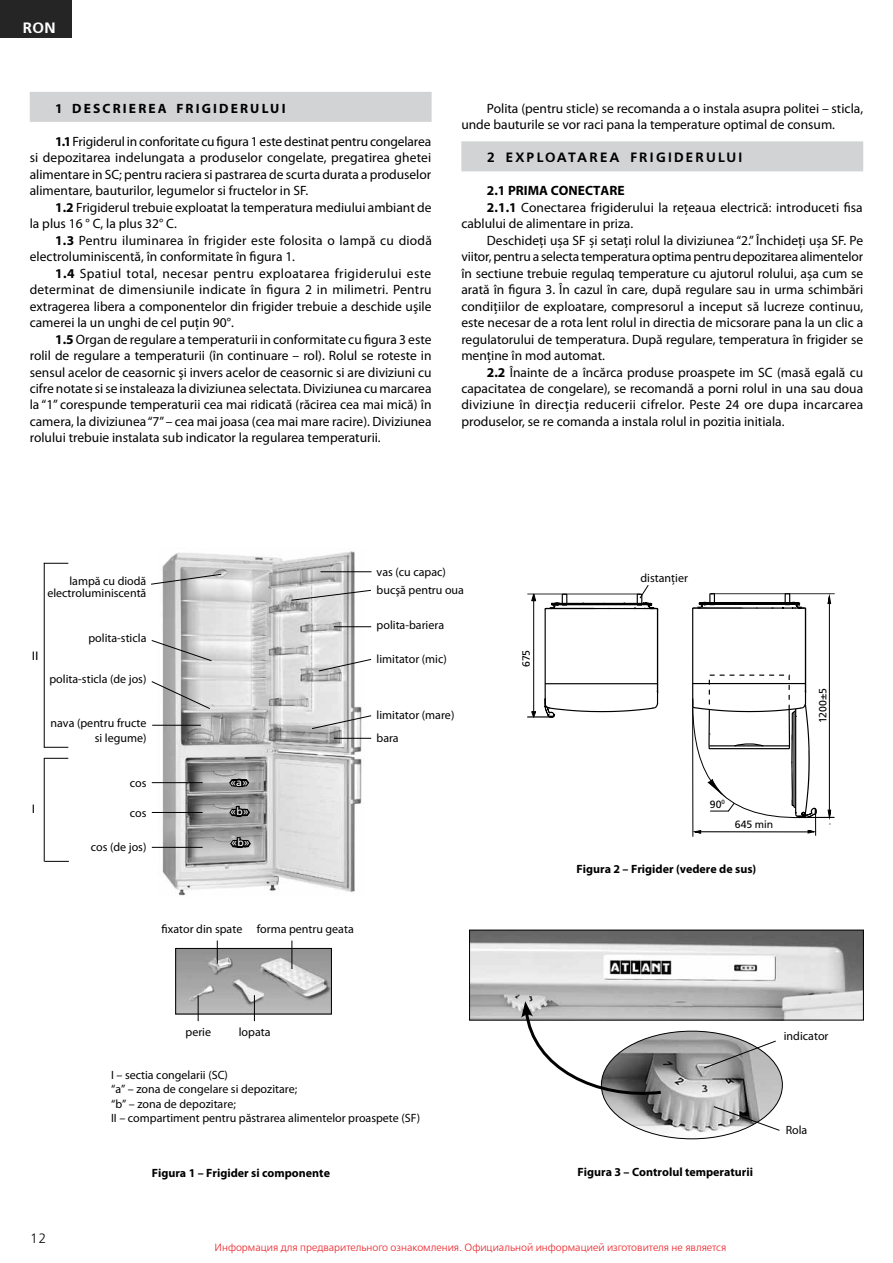
<style>
.page{position:relative;width:893px;height:1263px;background:#fff}
.page>*{position:absolute;margin:0;border:0;box-sizing:border-box;transform-origin:0 0}
.t1{font:15px "Free Set Demi Bold C";color:#fff}
.t2{font:13.5px/16.5px "Myriad Pro";color:#000;text-align:justify}
.t3{font:13.5px "Myriad Pro";letter-spacing:.02em;color:#000}
.t4{font:13.5px "Free Set Demi Bold C";letter-spacing:.165em;color:#000}
.t5{font:700 13.5px "Myriad Pro";letter-spacing:.16em;color:#000}
.t6{font:700 13.5px "Myriad Pro";color:#000}
.t7{font:13.5px "Free Set Light C";color:#000}
.t8{font:12px/14.4px "Myriad Pro";color:#000;text-align:right}
.t9{font:700 12px "Myriad Pro";color:#000}
.t10{font:12px "Free Set C";color:#000}
.t11{font:10.5px "Free Set Light C";color:#ed1d24}
.t12{font:10.5px "Free Set C";color:#000}
.t13{font:10.5px "Free Set C";color:#fff}
.s1{font-weight:700}
</style>
<div class="page">
<div style="left:0;top:0;width:72px;height:38px;background:#252525"></div>
<div style="left:30px;top:92px;width:402px;height:30px;background:#d1d3d4"></div>
<div style="left:461px;top:141px;width:402px;height:30px;background:#d1d3d4"></div>
<img style="left:471px;top:932px;width:391px;height:86px">
<div style="left:469px;top:930px;width:395px;height:90px;border:1px solid #000"></div>
<img style="left:604px;top:1031px;width:178px;height:108px">
<svg style="left:713px;top:1106px;width:67px;height:25px"></svg>
<svg style="left:521px;top:1001px;width:143px;height:98px"></svg>
<svg style="left:703px;top:1040px;width:74px;height:29px;background:#a9a9a9"></svg>
<hr style="left:44px;top:758px;width:1px;height:103px;background:#000">
<svg style="left:44px;top:861px;width:25px;height:1px"></svg>
<svg style="left:44px;top:758px;width:24px;height:1px"></svg>
<hr style="left:44px;top:563px;width:1px;height:185px;background:#000">
<svg style="left:44px;top:747px;width:24px;height:1px"></svg>
<svg style="left:44px;top:563px;width:24px;height:1px"></svg>
<img style="left:159px;top:551px;width:205px;height:345px">
<hr style="left:320px;top:571px;width:51px;height:1px;background:#000">
<hr style="left:152px;top:725px;width:49px;height:1px;background:#000">
<hr style="left:152px;top:782px;width:51px;height:1px;background:#000">
<hr style="left:152px;top:812px;width:51px;height:1px;background:#000">
<hr style="left:152px;top:847px;width:51px;height:1px;background:#000">
<svg style="left:151px;top:680px;width:60px;height:29px"></svg>
<svg style="left:151px;top:639px;width:61px;height:23px"></svg>
<svg style="left:318px;top:658px;width:54px;height:14px"></svg>
<svg style="left:291px;top:589px;width:80px;height:12px"></svg>
<svg style="left:311px;top:715px;width:61px;height:14px"></svg>
<hr style="left:334px;top:738px;width:37px;height:1px;background:#000">
<hr style="left:334px;top:626px;width:37px;height:1px;background:#000">
<svg style="left:227px;top:776px;width:24px;height:14px"></svg>
<svg style="left:227px;top:804px;width:25px;height:16px"></svg>
<svg style="left:228px;top:835px;width:25px;height:16px"></svg>
<img style="left:177px;top:950px;width:153px;height:62px">
<div style="left:175px;top:948px;width:157px;height:66px;border:1px solid #000"></div>
<svg style="left:198px;top:995px;width:1px;height:26px"></svg>
<svg style="left:254px;top:995px;width:1px;height:26px"></svg>
<svg style="left:217px;top:940px;width:1px;height:24px"></svg>
<svg style="left:292px;top:940px;width:1px;height:29px"></svg>
<hr style="left:804px;top:817px;width:30px;height:1px;background:#000">
<hr style="left:711px;top:593px;width:124px;height:1px;background:#000">
<hr style="left:829px;top:599px;width:1px;height:211px;background:#000">
<hr style="left:692px;top:705px;width:1px;height:132px;background:#000">
<svg style="left:827px;top:593px;width:5px;height:11px"></svg>
<svg style="left:828px;top:810px;width:3px;height:14px"></svg>
<svg style="left:692px;top:593px;width:126px;height:243px"></svg>
<svg style="left:527px;top:585px;width:132px;height:133px"></svg>
<svg style="left:151px;top:573px;width:71px;height:12px"></svg>
<p class="t1" style="left:23px;top:19px;width:34px">RON</p>
<p class="t5" style="left:55px;top:99px;width:232px">1 DESCRIEREA FRIGIDERULUI</p>
<p class="t2" style="left:30px;top:133px;width:403px;text-indent:26px"><span class="s1">1.1</span> Frigiderul in conforitate cu figura 1 este destinat pentru congelarea si depozitarea indelungata a produselor congelate, pregatirea ghetei alimentare in SС; pentru raciera si pastrarea de scurta durata a produselor alimentare, bauturilor, legumelor si fructelor in SF.</p>
<p class="t2" style="left:30px;top:198px;width:403px;text-indent:26px"><span class="s1">1.2</span> Frigiderul trebuie exploatat la temperatura mediului ambiant de la plus 16 ° C, la plus 32° C.</p>
<p class="t2" style="left:30px;top:231px;width:404px;text-indent:26px"><span class="s1">1.3</span> Pentru iluminarea în frigider este folosita o lampă cu diodă electroluminiscentă, în conformitate în figura 1.</p>
<p class="t2" style="left:30px;top:264px;width:403px;text-indent:26px"><span class="s1">1.4</span> Spatiul total, necesar pentru exploatarea frigiderului este determinat de dimensiunile indicate în figura 2 in milimetri. Pentru extragerea libera a componentelor din frigider trebuie a deschide uşile camerei la un unghi de cel puţin 90°.</p>
<p class="t2" style="left:30px;top:330px;width:403px;text-indent:26px"><span class="s1">1.5</span> Organ de regulare a temperaturii in conformitate cu figura 3 este rolil de regulare a temperaturii (în continuare – rol). Rolul se roteste in sensul acelor de ceasornic şi invers acelor de ceasornic si are diviziuni cu cifre notate si se instaleaza la diviziunea selectata. Diviziunea cu marcarea la “1” corespunde temperaturii cea mai ridicată (răcirea cea mai mică) în camera, la diviziunea “7” – cea mai joasa (cea mai mare racire). Diviziunea rolului trebuie instalata sub indicator la regularea temperaturii.</p>
<p class="t2" style="left:461px;top:100px;width:403px;text-indent:26px">Polita (pentru sticle) se recomanda a o instala asupra politei – sticla, unde bauturile se vor raci pana la temperature optimal de consum.</p>
<p class="t4" style="left:487px;top:150px;width:257px">2 EXPLOATAREA FRIGIDERULUI</p>
<p class="t6" style="left:487px;top:182px;width:139px">2.1 PRIMA CONECTARE</p>
<p class="t2" style="left:487px;top:198px;width:377px"><span class="s1">2.1.1</span> Conectarea frigiderului la reţeaua electrică: introduceti fisa</p>
<p class="t2" style="left:461px;top:215px;width:173px">cablului de alimentare in priza.</p>
<p class="t2" style="left:487px;top:231px;width:378px">Deschideți ușa SF și setați rolul la diviziunea “2.” Închideți ușa SF. Pe</p>
<p class="t2" style="left:461px;top:248px;width:403px">viitor, pentru a selecta temperatura optima pentru depozitarea alimentelor</p>
<p class="t2" style="left:461px;top:264px;width:403px">în sectiune trebuie regulaq temperature cu ajutorul rolului, așa cum se</p>
<p class="t2" style="left:461px;top:281px;width:403px">arată în figura 3. În cazul în care, după regulare sau in urma schimbări</p>
<p class="t2" style="left:461px;top:297px;width:404px">condițiilor de exploatare, compresorul a inceput să lucreze continuu,</p>
<p class="t2" style="left:461px;top:314px;width:403px">este necesar de a rota lent rolul in directia de micsorare pana la un clic a</p>
<p class="t2" style="left:461px;top:330px;width:403px">regulatorului de temperatura. După regulare, temperatura în frigider se</p>
<p class="t2" style="left:461px;top:347px;width:145px">menține în mod automat.</p>
<p class="t2" style="left:487px;top:363px;width:378px"><span class="s1">2.2</span> Înainte de a încărca produse proaspete im SC (masă egală cu</p>
<p class="t2" style="left:461px;top:380px;width:403px">capacitatea de congelare), se recomandă a porni rolul in una sau doua</p>
<p class="t3" style="left:461px;top:397px;width:403px">diviziune în direcția reducerii cifrelor. Peste 24 ore dupa incarcarea</p>
<p class="t2" style="left:461px;top:413px;width:325px">produselor, se re comanda a instala rolul in pozitia initiala.</p>
<p class="t8" style="left:47px;top:574px;width:101px;line-height:12px">lampă cu diodă electroluminiscentă</p>
<p class="t10" style="left:32px;top:649px;width:8px">II</p>
<p class="t8" style="left:88px;top:630px;width:60px">polita-sticla</p>
<p class="t8" style="left:49px;top:672px;width:98px">polita-sticla (de jos)</p>
<p class="t8" style="left:51px;top:716px;width:97px">nava (pentru fructe si legume)</p>
<p class="t10" style="left:32px;top:802px;width:5px">I</p>
<p class="t8" style="left:130px;top:775px;width:18px">cos</p>
<p class="t8" style="left:130px;top:806px;width:18px">cos</p>
<p class="t8" style="left:91px;top:840px;width:57px">cos (de jos)</p>
<p class="t13" style="left:230px;top:776px;width:19px">«а»</p>
<p class="t13" style="left:231px;top:806px;width:20px">«b»</p>
<p class="t13" style="left:231px;top:837px;width:20px">«b»</p>
<p class="t8" style="left:377px;top:564px;width:71px">vas (cu capac)</p>
<p class="t8" style="left:377px;top:582px;width:89px">bucşă pentru oua</p>
<p class="t8" style="left:377px;top:617px;width:69px">polita-bariera</p>
<p class="t8" style="left:377px;top:651px;width:72px">limitator (mic)</p>
<p class="t8" style="left:377px;top:708px;width:79px">limitator (mare)</p>
<p class="t8" style="left:377px;top:730px;width:23px">bara</p>
<p class="t8" style="left:162px;top:922px;width:194px">fixator din spate forma pentru geata</p>
<p class="t12" style="left:520px;top:667px;width:19px;rotate:-90deg">675</p>
<p class="t8" style="left:640px;top:570px;width:49px">distanţier</p>
<p class="t12" style="left:710px;top:799px;width:17px">90<sup>0</sup></p>
<p class="t12" style="left:735px;top:819px;width:40px">645 min</p>
<p class="t9" style="left:577px;top:861px;width:181px">Figura 2 – Frigider (vedere de sus)</p>
<p class="t12" style="left:817px;top:723px;width:37px;rotate:-90deg">1200±5</p>
<p class="t7" style="left:30px;top:1231px;width:18px">12</p>
<p class="t8" style="left:185px;top:1024px;width:27px">perie</p>
<p class="t8" style="left:239px;top:1024px;width:33px">lopata</p>
<p class="t8" style="left:111px;top:1067px;width:310px;text-align:left">I – sectia congelarii (SC)<br>“a” – zona de congelare si depozitare;<br>“b” – zona de depozitare;<br>II – compartiment pentru păstrarea alimentelor proaspete (SF)</p>
<p class="t9" style="left:152px;top:1165px;width:180px">Figura 1 – Frigider si componente</p>
<p class="t9" style="left:578px;top:1164px;width:177px">Figura 3 – Controlul temperaturii</p>
<p class="t11" style="left:215px;top:1242px;width:513px">Информация для предварительного ознакомления. Официальной информацией изготовителя не является</p>
<p class="t8" style="left:784px;top:1028px;width:46px">indicator</p>
<p class="t8" style="left:786px;top:1123px;width:23px">Rola</p>
</div>
